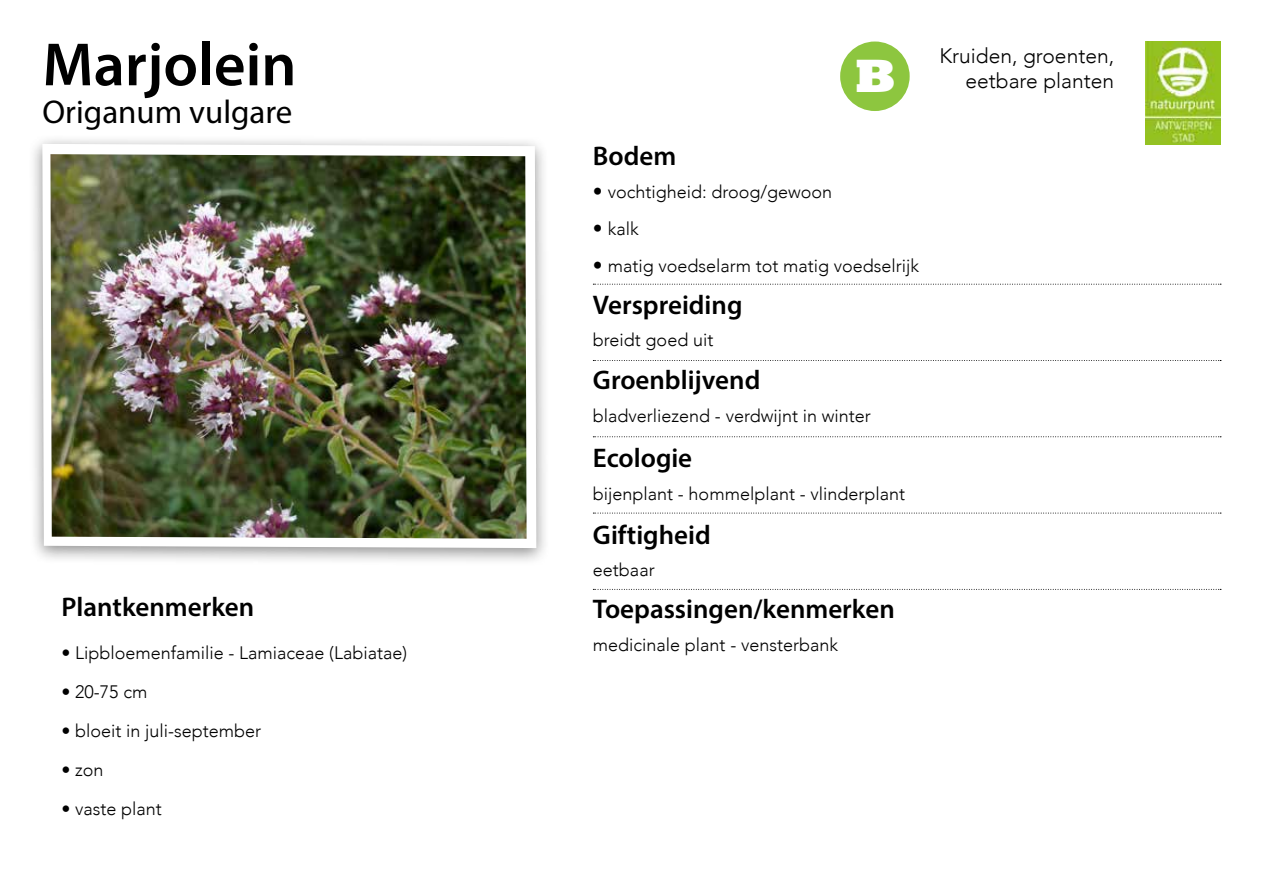
<style>
.page{position:relative;width:1263px;height:893px;background:#fff}
.page>*{position:absolute;margin:0;border:0;box-sizing:border-box;transform-origin:0 0}
.t1{font:600 61.5px "Myriad Pro";color:#000}
.t2{font:800 48px "Rockwell";color:#fff}
.t3{font:33px "Myriad Pro";color:#000}
.t4{font:600 27px "Myriad Pro";color:#000}
.t5{font:300 21px "Avenir";color:#000}
.t6{font:300 18px "Avenir";color:#000}
.s1{font-size:19.5px}
</style>
<div class="page">
<div style="left:28px;top:134px;width:522px;height:432px;background:#000;opacity:.43"></div>
<svg style="left:36px;top:138px;width:506px;height:416px"></svg>
<img style="left:1145px;top:42px;width:75px;height:103px">
<svg style="left:593px;top:284px;width:628px;height:1px"></svg>
<svg style="left:593px;top:360px;width:628px;height:1px"></svg>
<svg style="left:593px;top:436px;width:628px;height:1px"></svg>
<svg style="left:593px;top:513px;width:628px;height:1px"></svg>
<svg style="left:593px;top:589px;width:628px;height:1px"></svg>
<img style="left:50px;top:154px;width:477px;height:385px">
<div style="left:840px;top:42px;width:70px;height:69px;background:#8dc63f;border-radius:50%"></div>
<h1 class="t1" style="left:43px;top:25px;width:255px">Marjolein</h1>
<h3 class="t3" style="left:43px;top:91px;width:251px">Origanum vulgare</h3>
<h3 class="t4" style="left:62px;top:590px;width:194px">Plantkenmerken</h3>
<p class="t6" style="left:62px;top:642px;width:347px">• Lipbloemenfamilie - Lamiaceae (Labiatae)</p>
<p class="t6" style="left:62px;top:681px;width:87px">• 20-75 cm</p>
<p class="t6" style="left:62px;top:720px;width:201px">• bloeit in juli-september</p>
<p class="t6" style="left:62px;top:759px;width:44px">• zon</p>
<p class="t6" style="left:62px;top:799px;width:102px">• vaste plant</p>
<h3 class="t4" style="left:593px;top:139px;width:85px">Bodem</h3>
<h2 class="t2" style="left:855px;top:48px;width:42px">B</h2>
<p class="t6" style="left:593px;top:181px;width:241px"><span class="s1">•</span> vochtigheid: droog/gewoon</p>
<p class="t6" style="left:593px;top:218px;width:47px"><span class="s1">•</span> kalk</p>
<p class="t6" style="left:593px;top:255px;width:328px"><span class="s1">•</span> matig voedselarm tot matig voedselrijk</p>
<h3 class="t4" style="left:593px;top:288px;width:151px">Verspreiding</h3>
<p class="t6" style="left:593px;top:329px;width:122px">breidt goed uit</p>
<h3 class="t4" style="left:593px;top:363px;width:169px">Groenblijvend</h3>
<p class="t6" style="left:593px;top:405px;width:279px">bladverliezend - verdwijnt in winter</p>
<h3 class="t4" style="left:593px;top:441px;width:101px">Ecologie</h3>
<p class="t6" style="left:593px;top:483px;width:314px">bijenplant - hommelplant - vlinderplant</p>
<h3 class="t4" style="left:593px;top:517px;width:119px">Giftigheid</h3>
<p class="t6" style="left:593px;top:559px;width:63px">eetbaar</p>
<h3 class="t4" style="left:593px;top:592px;width:303px">Toepassingen/kenmerken</h3>
<p class="t6" style="left:593px;top:634px;width:247px">medicinale plant - vensterbank</p>
<p class="t5" style="left:939px;top:43px;width:176px">Kruiden, groenten,</p>
<p class="t5" style="left:965px;top:69px;width:150px">eetbare planten</p>
</div>
